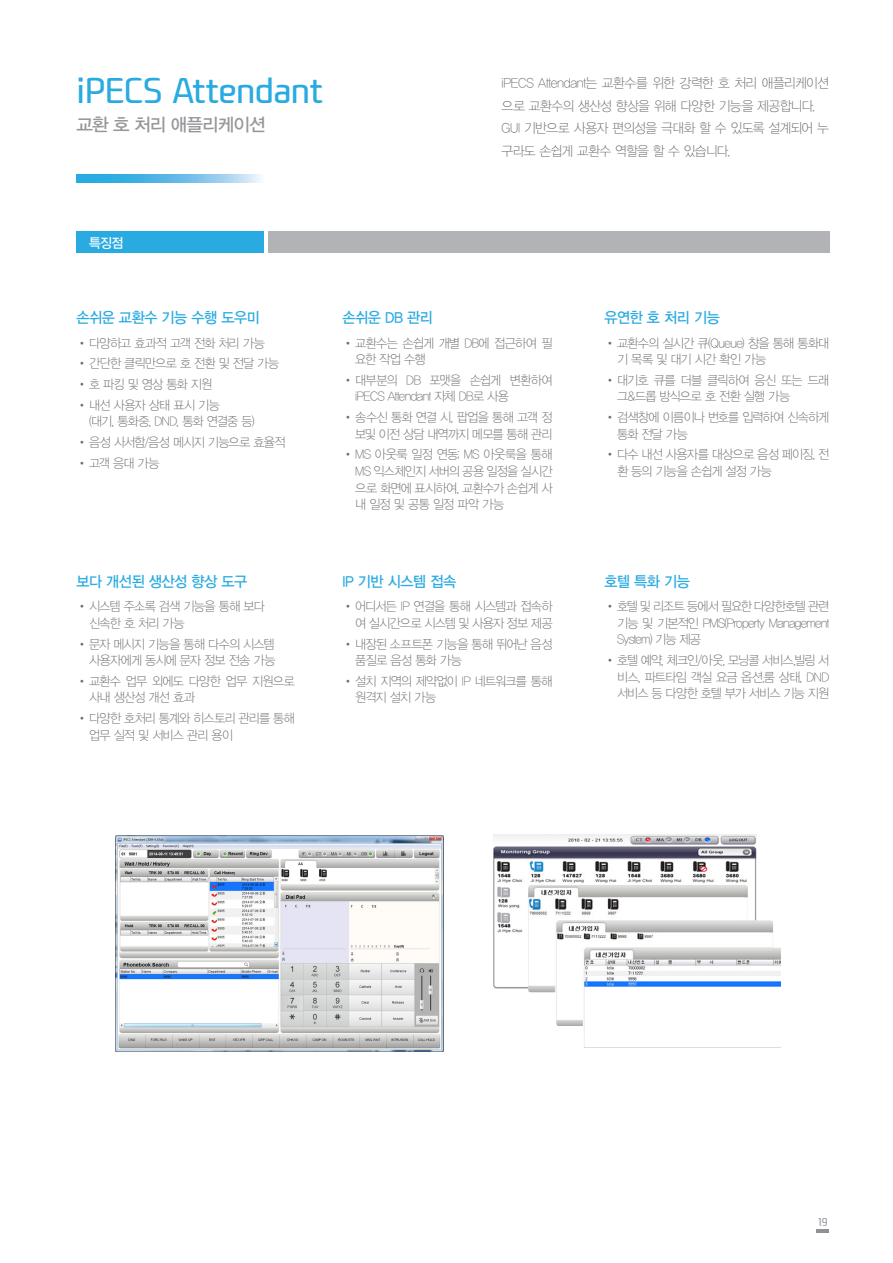
<style>
.page{position:relative;width:893px;height:1263px;background:#fff}
.page>*{position:absolute;margin:0;border:0;box-sizing:border-box;transform-origin:0 0}
.정규{font:33px "i PECS";color:#29abe2}
.정규-2{font:18px "YDVYGO13";letter-spacing:-.05em;color:#95979a}
.어플-캡션{font:15px "YDVYGO13";letter-spacing:-.03em;color:#29abe2;scale:.95 1}
.BODY{font:13.5px/22.5px "YDVYGO11";letter-spacing:-.045em;color:#6c6d70;scale:.95 1}
.t1{font:13.5px "YDVYGO13";color:#fff;scale:.95 1}
.t2{font:12.75px/16.5px "YDVYGO11";letter-spacing:-.06em;color:#6c6d70;scale:.95 1}
.t3{font:10.5px "i PECS";color:#9a9ba0}
</style>
<div class="page">
<hr style="left:816px;top:1229px;width:13px;height:4px;background:#8f9196">
<img style="left:116px;top:836px;width:327px;height:215px">
<img style="left:493px;top:834px;width:288px;height:213px">
<div style="left:76px;top:232px;width:187px;height:21px;background:#29abe2"></div>
<div style="left:268px;top:232px;width:561px;height:21px;background:#b2b3b7"></div>
<svg style="left:76px;top:175px;width:185px;height:7px"></svg>
<p class="정규" style="left:76px;top:69px;width:248px">iPECS Attendant</p>
<p class="정규-2" style="left:76px;top:112px;width:191px">교환 호 처리 애플리케이션</p>
<p class="BODY" style="left:502px;top:71px;width:346px">iPECS Attendant는 교환수를 위한 강력한 호 처리 애플리케이션 으로 교환수의 생산성 향상을 위해 다양한 기능을 제공합니다.</p>
<p class="BODY" style="left:502px;top:116px;width:346px">GUI 기반으로 사용자 편의성을 극대화 할 수 있도록 설계되어 누 구라도 손쉽게 교환수 역할을 할 수 있습니다.</p>
<p class="t1" style="left:89px;top:234px;width:37px">특징점</p>
<p class="어플-캡션" style="left:76px;top:308px;width:195px">손쉬운 교환수 기능 수행 도우미</p>
<p class="어플-캡션" style="left:342px;top:308px;width:97px">손쉬운 DB 관리</p>
<p class="어플-캡션" style="left:604px;top:308px;width:123px">유연한 호 처리 기능</p>
<p class="t2" style="left:76px;top:334px;width:200px">• 다양하고 효과적 고객 전화 처리 가능</p>
<p class="t2" style="left:76px;top:355px;width:215px">• 간단한 클릭만으로 호 전환 및 전달 가능</p>
<p class="t2" style="left:76px;top:375px;width:144px">• 호 파킹 및 영상 통화 지원</p>
<p class="t2" style="left:89px;top:396px;width:176px;text-indent:-13px">• 내선 사용자 상태 표시 기능<br>(대기, 통화중, DND, 통화 연결중 등)</p>
<p class="t2" style="left:76px;top:433px;width:222px">• 음성 사서함/음성 메시지 기능으로 효율적</p>
<p class="t2" style="left:76px;top:454px;width:89px">• 고객 응대 가능</p>
<p class="t2" style="left:355px;top:334px;width:209px;text-indent:-13px">• 교환수는 손쉽게 개별 DB에 접근하여 필 요한 작업 수행</p>
<p class="t2" style="left:355px;top:371px;width:209px;text-indent:-13px">• 대부분의 DB 포맷을 손쉽게 변환하여 iPECS Attendant 자체 DB로 사용</p>
<p class="t2" style="left:342px;top:408px;width:223px;text-align:right">• 송수신 통화 연결 시, 팝업을 통해 고객 정 보및 이전 상담 내역까지 메모를 통해 관리</p>
<p class="t2" style="left:355px;top:446px;width:209px;text-align:justify;text-indent:-13px">• MS 아웃룩 일정 연동; MS 아웃룩을 통해 MS 익스체인지 서버의 공용 일정을 실시간 으로 화면에 표시하여, 교환수가 손쉽게 사 내 일정 및 공통 일정 파악 가능</p>
<p class="t2" style="left:617px;top:334px;width:225px;text-indent:-13px">• 교환수의 실시간 큐(Queue) 창을 통해 통화대 기 목록 및 대기 시간 확인 가능</p>
<p class="t2" style="left:617px;top:371px;width:225px;text-indent:-13px">• 대기호 큐를 더블 클릭하여 응신 또는 드래 그&amp;드롭 방식으로 호 전환 실행 가능</p>
<p class="t2" style="left:617px;top:408px;width:225px;text-indent:-13px">• 검색창에 이름이나 번호를 입력하여 신속하게 통화 전달 가능</p>
<p class="t2" style="left:617px;top:446px;width:225px;text-indent:-13px">• 다수 내선 사용자를 대상으로 음성 페이징, 전 환 등의 기능을 손쉽게 설정 가능</p>
<p class="어플-캡션" style="left:76px;top:571px;width:181px">보다 개선된 생산성 향상 도구</p>
<p class="어플-캡션" style="left:342px;top:571px;width:121px">IP 기반 시스템 접속</p>
<p class="어플-캡션" style="left:604px;top:571px;width:92px">호텔 특화 기능</p>
<p class="t2" style="left:89px;top:598px;width:187px;text-indent:-13px">• 시스템 주소록 검색 기능을 통해 보다 신속한 호 처리 가능</p>
<p class="t2" style="left:76px;top:635px;width:211px;text-align:right">• 문자 메시지 기능을 통해 다수의 시스템 사용자에게 동시에 문자 정보 전송 가능</p>
<p class="t2" style="left:89px;top:672px;width:218px;text-indent:-13px">• 교환수 업무 외에도 다양한 업무 지원으로 사내 생산성 개선 효과</p>
<p class="t2" style="left:89px;top:709px;width:218px;text-indent:-13px">• 다양한 호처리 통계와 히스토리 관리를 통해 업무 실적 및 서비스 관리 용이</p>
<p class="t2" style="left:342px;top:598px;width:223px;text-align:right">• 어디서든 IP 연결을 통해 시스템과 접속하 여 실시간으로 시스템 및 사용자 정보 제공</p>
<p class="t2" style="left:355px;top:635px;width:209px;text-indent:-13px">• 내장된 소프트폰 기능을 통해 뛰어난 음성 품질로 음성 통화 가능</p>
<p class="t2" style="left:355px;top:672px;width:209px;text-indent:-13px">• 설치 지역의 제약없이 IP 네트워크를 통해 원격지 설치 가능</p>
<p class="t2" style="left:617px;top:598px;width:225px;text-align:justify;text-indent:-13px">• 호텔 및 리조트 등에서 필요한 다양한호텔 관련 기능 및 기본적인 PMS(Property Management System) 기능 제공</p>
<p class="t2" style="left:617px;top:651px;width:225px;text-align:justify;text-indent:-13px">• 호텔 예약, 체크인/아웃, 모닝콜 서비스,빌링 서 비스, 파트타임 객실 요금 옵션,룸 상태, DND 서비스 등 다양한 호텔 부가 서비스 기능 지원</p>
<p class="t3" style="left:818px;top:1215px;width:11px">19</p>
</div>
